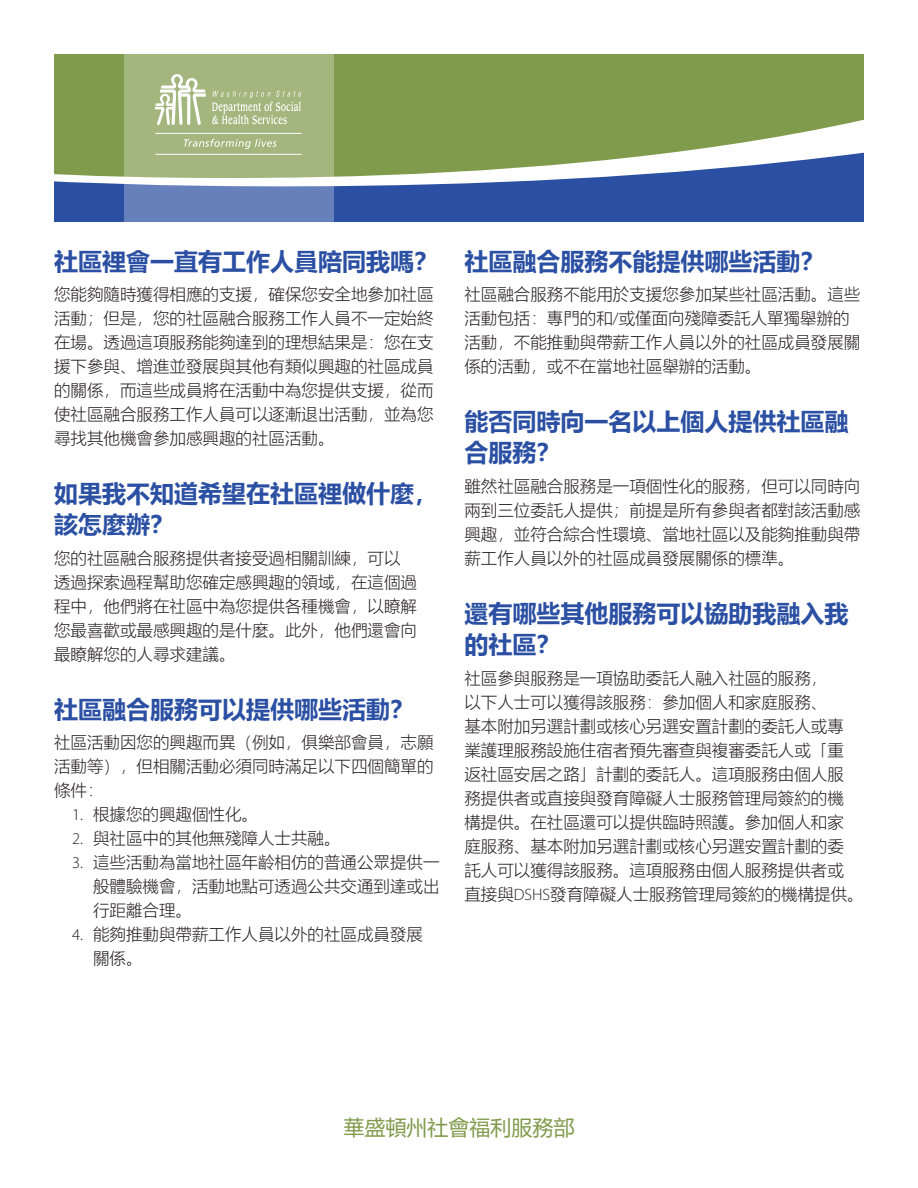
<style>
.page{position:relative;width:918px;height:1188px;background:#fff}
.page>*{position:absolute;margin:0;border:0;box-sizing:border-box;transform-origin:0 0}
.t1{font:700 24px/31.5px "Microsoft Ya Hei";color:#2b50a3}
.t2{font:21px "Microsoft Ya Hei";color:#809b4c}
.t3{font:300 16.5px/24px "Microsoft Ya Hei";color:#231f20;text-align:justify}
.s1{font-family:"Myriad Pro"}
</style>
<div class="page">
<div style="left:54px;top:97px;width:810px;height:125px;background:#2b50a3"></div>
<svg style="left:54px;top:54px;width:810px;height:133px;background:#88a169"></svg>
<svg style="left:124px;top:54px;width:210px;height:168px;background:#98ac95"></svg>
<svg style="left:212px;top:91px;width:89px;height:33px;background:#b3c394"></svg>
<svg style="left:155px;top:74px;width:51px;height:51px;background:#c6d1ae"></svg>
<hr style="left:155px;top:133px;width:147px;height:1px;background:#fff">
<hr style="left:155px;top:154px;width:147px;height:1px;background:#fff">
<svg style="left:184px;top:139px;width:93px;height:10px"></svg>
<p class="t1" style="left:54px;top:244px;width:385px">社區裡會一直有工作人員陪同我嗎？</p>
<p class="t3" style="left:54px;top:282px;width:381px">您能夠隨時獲得相應的支援，確保您安全地參加社區活動；但是，您的社區融合服務工作人員不一定始終在場。透過這項服務能夠達到的理想結果是：您在支援下參與、增進並發展與其他有類似興趣的社區成員的關係，而這些成員將在活動中為您提供支援，從而使社區融合服務工作人員可以逐漸退出活動，並為您尋找其他機會參加感興趣的社區活動。</p>
<p class="t1" style="left:54px;top:477px;width:385px">如果我不知道希望在社區裡做什麼，該怎麼辦？</p>
<p class="t3" style="left:54px;top:546px;width:364px;text-align:left">您的社區融合服務提供者接受過相關訓練，可以透過探索過程幫助您確定感興趣的領域，在這個過程中，他們將在社區中為您提供各種機會，以瞭解您最喜歡或最感興趣的是什麼。此外，他們還會向最瞭解您的人尋求建議。</p>
<p class="t1" style="left:54px;top:692px;width:361px">社區融合服務可以提供哪些活動？</p>
<p class="t3" style="left:54px;top:730px;width:381px">社區活動因您的興趣而異（例如，俱樂部會員，志願活動等），但相關活動必須同時滿足以下四個簡單的條件：</p>
<p class="t3" style="left:72px;top:802px;width:187px"><span class="s1">1.</span> 根據您的興趣個性化。</p>
<p class="t3" style="left:72px;top:826px;width:270px"><span class="s1">2.</span> 與社區中的其他無殘障人士共融。</p>
<p class="t3" style="left:93px;top:850px;width:348px;text-indent:-21px"><span class="s1">3.</span> 這些活動為當地社區年齡相仿的普通公眾提供一般體驗機會，活動地點可透過公共交通到達或出行距離合理。</p>
<p class="t3" style="left:93px;top:922px;width:331px;text-indent:-21px"><span class="s1">4.</span> 能夠推動與帶薪工作人員以外的社區成員發展關係。</p>
<p class="t1" style="left:464px;top:244px;width:361px">社區融合服務不能提供哪些活動？</p>
<p class="t3" style="left:464px;top:282px;width:397px;text-align:left">社區融合服務不能用於支援您參加某些社區活動。這些活動包括：專門的和<span class="s1">/</span>或僅面向殘障委託人單獨舉辦的活動，不能推動與帶薪工作人員以外的社區成員發展關係的活動，或不在當地社區舉辦的活動。</p>
<p class="t1" style="left:464px;top:405px;width:385px">能否同時向一名以上個人提供社區融合服務？</p>
<p class="t3" style="left:464px;top:474px;width:397px">雖然社區融合服務是一項個性化的服務，但可以同時向兩到三位委託人提供；前提是所有參與者都對該活動感興趣，並符合綜合性環境、當地社區以及能夠推動與帶薪工作人員以外的社區成員發展關係的標準。</p>
<p class="t1" style="left:464px;top:596px;width:385px">還有哪些其他服務可以協助我融入我的社區？</p>
<p class="t3" style="left:464px;top:666px;width:401px;text-align:left">社區參與服務是一項協助委託人融入社區的服務，<br>以下人士可以獲得該服務：參加個人和家庭服務、<br>基本附加另選計劃或核心另選安置計劃的委託人或專業護理服務設施住宿者預先審查與複審委託人或「重返社區安居之路」計劃的委託人。這項服務由個人服務提供者或直接與發育障礙人士服務管理局簽約的機構提供。在社區還可以提供臨時照護。參加個人和家庭服務、基本附加另選計劃或核心另選安置計劃的委託人可以獲得該服務。這項服務由個人服務提供者或直接與<span class="s1">DSHS</span>發育障礙人士服務管理局簽約的機構提供。</p>
<p class="t2" style="left:344px;top:1113px;width:232px">華盛頓州社會福利服務部</p>
</div>
